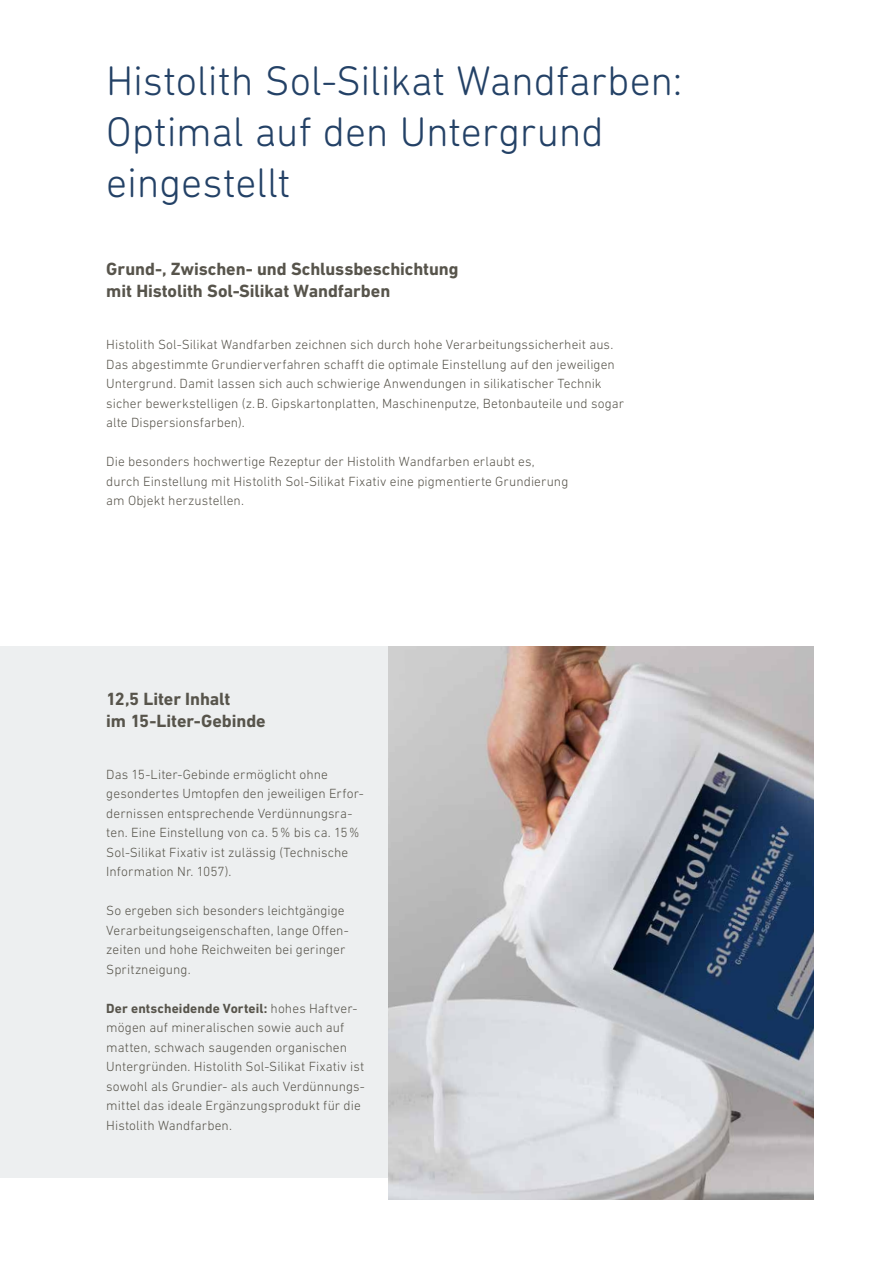
<style>
.page{position:relative;width:876px;height:1263px;background:#fff}
.page>*{position:absolute;margin:0;border:0;box-sizing:border-box;transform-origin:0 0}
.t1{font:300 42px/51px "DIN Next Rounded LT Pro";letter-spacing:-.005em;color:#234166}
.t2{font:700 18px/22.5px "DIN Next LT Pro";letter-spacing:-.005em;color:#57544b}
.t3{font:300 13.5px/19.5px "DIN Next LT Pro";letter-spacing:.005em;color:#57544b}
.s1{font-weight:700}
</style>
<div class="page">
<div style="left:0;top:646px;width:814px;height:532px;background:#edeff0"></div>
<img style="left:389px;top:646px;width:425px;height:553px">
<h1 class="t1" style="left:106px;top:55px;width:577px">Histolith Sol-Silikat Wandfarben:<br>Optimal auf den Untergrund eingestellt</h1>
<h2 class="t2" style="left:106px;top:258px;width:354px">Grund-, Zwischen- und Schlussbeschichtung mit Histolith Sol-Silikat Wandfarben</h2>
<p class="t3" style="left:106px;top:335px;width:519px">Histolith Sol-Silikat Wandfarben zeichnen sich durch hohe Verarbeitungssicherheit aus.<br>Das abgestimmte Grundierverfahren schafft die optimale Einstellung auf den jeweiligen Untergrund. Damit lassen sich auch schwierige Anwendungen in silikatischer Technik sicher bewerkstelligen (z.B. Gipskartonplatten, Maschinenputze, Betonbauteile und sogar alte Dispersionsfarben).</p>
<p class="t3" style="left:106px;top:452px;width:464px">Die besonders hochwertige Rezeptur der Histolith Wandfarben erlaubt es, durch Einstellung mit Histolith Sol-Silikat Fixativ eine pigmentierte Grundierung am Objekt herzustellen.</p>
<h2 class="t2" style="left:106px;top:687px;width:161px">12,5 Liter Inhalt<br>im 15-Liter-Gebinde</h2>
<p class="t3" style="left:106px;top:764px;width:259px">Das 15-Liter-Gebinde ermöglicht ohne gesondertes Umtopfen den jeweiligen Erfor&shy;dernissen entsprechende Verdünnungsra&shy;ten. Eine Einstellung von ca. 5% bis ca. 15% Sol-Silikat Fixativ ist zulässig (Technische Information Nr. 1057).</p>
<p class="t3" style="left:106px;top:901px;width:244px">So ergeben sich besonders leichtgängige Verarbeitungseigenschaften, lange Offen&shy;zeiten und hohe Reichweiten bei geringer Spritzneigung.</p>
<p class="t3" style="left:106px;top:998px;width:260px"><span class="s1">Der entscheidende Vorteil:</span> hohes Haftver&shy;mögen auf mineralischen sowie auch auf matten, schwach saugenden organischen Untergründen. Histolith Sol-Silikat Fixativ ist sowohl als Grundier- als auch Verdünnungs&shy;mittel das ideale Ergänzungsprodukt für die Histolith Wandfarben.</p>
</div>
